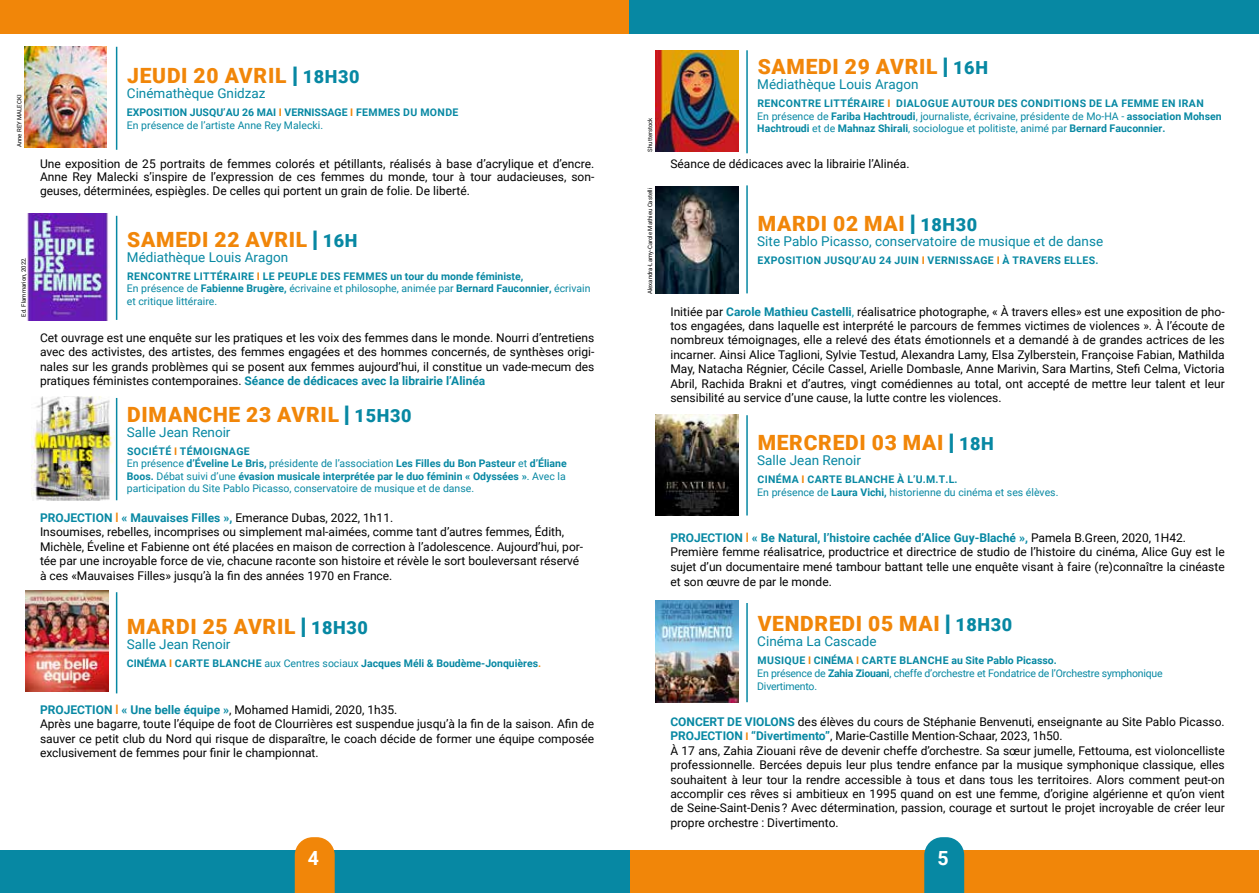
<style>
.page{position:relative;width:1259px;height:893px;background:#fff}
.page>*{position:absolute;margin:0;border:0;box-sizing:border-box;transform-origin:0 0}
.t1{font:900 21px "Roboto";letter-spacing:.035em;color:#f18609}
.t2{font:700 19.5px "Roboto";color:#fff}
.t3{font:13.5px "Roboto";color:#0788a3}
.t4{font:12px/14.4px "Roboto";color:#000}
.t5{font:700 10.5px/12.6px "Roboto";letter-spacing:.035em;color:#0788a3}
.t6{font:10.5px/12.6px "Roboto";color:#0788a3}
.t7{font:700 10.5px/12.6px "Roboto";color:#0788a3}
.t8{font:10.5px/12.6px "Roboto";letter-spacing:-.02em;color:#0788a3}
.t9{font:6px "Roboto";color:#000}
.s1{font-size:27px;color:#0788a3}
.s2{font-size:18px;color:#0788a3}
.s3{color:#f18609}
.s4{font-weight:400}
.s5{font-weight:700;color:#0788a3}
.s6{font-weight:700}
.s7{font-weight:700;color:#f18609}
.s8{font-weight:700;font-size:13.05px;color:#f18609}
.s9{color:#0788a3}
.s10{font-weight:700;font-size:10.5px;color:#f18609}
</style>
<div class="page">
<div style="left:0;top:0;width:629px;height:34px;background:#f18609"></div>
<div style="left:629px;top:850px;width:630px;height:43px;background:#f18609"></div>
<div style="left:629px;top:0;width:630px;height:34px;background:#0788a3"></div>
<div style="left:0;top:850px;width:629px;height:43px;background:#0788a3"></div>
<svg style="left:295px;top:837px;width:40px;height:56px;background:#f08d19"></svg>
<svg style="left:924px;top:837px;width:40px;height:56px;background:#188fa8"></svg>
<hr style="left:116px;top:47px;width:1px;height:103px;background:#0788a3">
<hr style="left:116px;top:216px;width:1px;height:104px;background:#0788a3">
<hr style="left:116px;top:398px;width:1px;height:102px;background:#0788a3">
<hr style="left:116px;top:592px;width:1px;height:101px;background:#0788a3">
<img style="left:24px;top:47px;width:83px;height:101px">
<img style="left:27px;top:214px;width:82px;height:107px">
<img style="left:32px;top:396px;width:82px;height:104px">
<img style="left:26px;top:590px;width:82px;height:101px">
<hr style="left:746px;top:50px;width:2px;height:103px;background:#0788a3">
<hr style="left:746px;top:185px;width:2px;height:108px;background:#0788a3">
<hr style="left:746px;top:415px;width:2px;height:100px;background:#0788a3">
<hr style="left:746px;top:603px;width:2px;height:99px;background:#0788a3">
<img style="left:656px;top:50px;width:82px;height:102px">
<img style="left:656px;top:186px;width:82px;height:108px">
<img style="left:656px;top:414px;width:82px;height:101px">
<img style="left:656px;top:601px;width:82px;height:101px">
<p class="t9" style="left:15px;top:147px;width:54px;rotate:-90deg">Anne REY MALECKI</p>
<p class="t9" style="left:19px;top:317px;width:61px;rotate:-90deg">Ed. Flammarion, 2022.</p>
<h1 class="t1" style="left:127px;top:61px;width:234px">JEUDI 20 AVRIL <span class="s1">I</span> <span class="s2">18H30</span></h1>
<p class="t3" style="left:127px;top:84px;width:140px">Cinémathèque Gnidzaz</p>
<p class="t7" style="left:127px;top:106px;width:333px">EXPOSITION JUSQU’AU 26 MAI <span class="s3">I</span> VERNISSAGE <span class="s3">I</span> FEMMES DU MONDE<br><span class="s4">En présence de l’artiste Anne Rey Malecki.</span></p>
<p class="t4" style="left:40px;top:156px;width:556px;line-height:13.5px;text-align:justify">Une exposition de 25 portraits de femmes colorés et pétillants, réalisés à base d’acrylique et d’encre.<br>Anne Rey Malecki s’inspire de l’expression de ces femmes du monde, tour à tour audacieuses, son&shy;geuses, déterminées, espiègles. De celles qui portent un grain de folie. De liberté.</p>
<h1 class="t1" style="left:127px;top:224px;width:232px">SAMEDI 22 AVRIL <span class="s1">I</span> <span class="s2">16H</span></h1>
<p class="t3" style="left:127px;top:247px;width:163px">Médiathèque Louis Aragon</p>
<p class="t5" style="left:127px;top:269px;width:465px">RENCONTRE LITTÉRAIRE <span class="s3">I</span> LE PEUPLE DES FEMMES un tour du monde féministe,<br><span class="s4">En présence de</span> Fabienne Brugère, <span class="s4">écrivaine et philosophe, animée par</span> Bernard Fauconnier, <span class="s4">écrivain et critique littéraire.</span></p>
<p class="t4" style="left:40px;top:330px;width:556px;text-align:justify">Cet ouvrage est une enquête sur les pratiques et les voix des femmes dans le monde. Nourri d’entretiens avec des activistes, des artistes, des femmes engagées et des hommes concernés, de synthèses origi&shy;nales sur les grands problèmes qui se posent aux femmes aujourd’hui, il constitue un vade-mecum des pratiques féministes contemporaines. <span class="s5">Séance de dédicaces avec la librairie l’Alinéa</span></p>
<h1 class="t1" style="left:127px;top:399px;width:286px">DIMANCHE 23 AVRIL <span class="s1">I</span> <span class="s2">15H30</span></h1>
<p class="t3" style="left:127px;top:422px;width:105px">Salle Jean Renoir</p>
<p class="t6" style="left:127px;top:444px;width:441px"><span class="s6">SOCIÉTÉ</span> <span class="s7">I</span> <span class="s6">TÉMOIGNAGE<br></span>En présence <span class="s6">d’Éveline Le Bris,</span> présidente de l’association <span class="s6">Les Filles du Bon Pasteur</span> et <span class="s6">d’Éliane Boos.</span> Débat suivi d’une <span class="s6">évasion musicale interprétée par le duo féminin « Odyssées »</span>. Avec la participation du Site Pablo Picasso, conservatoire de musique et de danse.</p>
<p class="t4" style="left:40px;top:510px;width:545px"><span class="s5">PROJECTION</span> <span class="s8">I</span> <span class="s5">« Mauvaises Filles »,</span> Emerance Dubas, 2022, 1h11.<br>Insoumises, rebelles, incomprises ou simplement mal-aimées, comme tant d’autres femmes, Édith, Michèle, Éveline et Fabienne ont été placées en maison de correction à l’adolescence. Aujourd’hui, por&shy;tée par une incroyable force de vie, chacune raconte son histoire et révèle le sort bouleversant réservé à ces «Mauvaises Filles» jusqu’à la fin des années 1970 en France.</p>
<h1 class="t1" style="left:127px;top:612px;width:242px">MARDI 25 AVRIL <span class="s1">I</span> <span class="s2">18H30</span></h1>
<p class="t3" style="left:127px;top:635px;width:105px">Salle Jean Renoir</p>
<p class="t7" style="left:127px;top:657px;width:416px">CINÉMA <span class="s3">I</span> CARTE BLANCHE <span class="s4">aux Centres sociaux</span> Jacques Méli &amp; Boudème-Jonquières<span class="s3">.</span></p>
<p class="t4" style="left:40px;top:702px;width:556px"><span class="s5">PROJECTION</span> <span class="s8">I</span> <span class="s5">« Une belle équipe »</span>, Mohamed Hamidi, 2020, 1h35.<br>Après une bagarre, toute l’équipe de foot de Clourrières est suspendue jusqu’à la fin de la saison. Afin de sauver ce petit club du Nord qui risque de disparaître, le coach décide de former une équipe composée exclusivement de femmes pour finir le championnat.</p>
<p class="t9" style="left:646px;top:152px;width:35px;rotate:-90deg">Shutterstock</p>
<p class="t9" style="left:646px;top:294px;width:108px;rotate:-90deg">Alexandra-Lamy-Carole Mathieu Castelli</p>
<h1 class="t1" style="left:757px;top:52px;width:232px">SAMEDI 29 AVRIL <span class="s1">I</span> <span class="s2">16H</span></h1>
<p class="t3" style="left:757px;top:75px;width:163px">Médiathèque Louis Aragon</p>
<p class="t5" style="left:757px;top:97px;width:466px">RENCONTRE LITTÉRAIRE <span class="s3">I</span> DIALOGUE AUTOUR DES CONDITIONS DE LA FEMME EN IRAN<br><span class="s4">En présence de</span> Fariba Hachtroudi<span class="s4">, journaliste, écrivaine, présidente de Mo-HA -</span> association Mohsen<br>Hachtroudi <span class="s4">et de</span> Mahnaz Shirali<span class="s4">, sociologue et politiste, animé par</span> Bernard Fauconnier.</p>
<p class="t4" style="left:670px;top:156px;width:240px">Séance de dédicaces avec la librairie l’Alinéa.</p>
<h1 class="t1" style="left:757px;top:209px;width:221px">MARDI 02 MAI <span class="s1">I</span> <span class="s2">18H30</span></h1>
<p class="t3" style="left:757px;top:232px;width:347px">Site Pablo Picasso, conservatoire de musique et de danse</p>
<p class="t5" style="left:757px;top:253px;width:342px">EXPOSITION JUSQU’AU 24 JUIN <span class="s3">I</span> VERNISSAGE <span class="s3">I</span> À TRAVERS ELLES.</p>
<p class="t4" style="left:670px;top:304px;width:556px;text-align:justify">Initiée par <span class="s5">Carole Mathieu Castelli</span><span class="s9">,</span> réalisatrice photographe, « À travers elles» est une exposition de pho&shy;tos engagées, dans laquelle est interprété le parcours de femmes victimes de violences ». À l’écoute de nombreux témoignages, elle a relevé des états émotionnels et a demandé à de grandes actrices de les incarner. Ainsi Alice Taglioni, Sylvie Testud, Alexandra Lamy, Elsa Zylberstein, Françoise Fabian, Mathilda May, Natacha Régnier, Cécile Cassel, Arielle Dombasle, Anne Marivin, Sara Martins, Stefi Celma, Victoria Abril, Rachida Brakni et d’autres, vingt comédiennes au total, ont accepté de mettre leur talent et leur sensibilité au service d’une cause, la lutte contre les violences.</p>
<h1 class="t1" style="left:757px;top:428px;width:238px">MERCREDI 03 MAI <span class="s1">I</span> <span class="s2">18H</span></h1>
<p class="t3" style="left:757px;top:451px;width:105px">Salle Jean Renoir</p>
<p class="t6" style="left:757px;top:473px;width:303px"><span class="s6">CINÉMA</span> <span class="s7">I</span> <span class="s6">CARTE BLANCHE À L’U.M.T.L.<br></span>En présence de <span class="s6">Laura Vichi,</span> historienne du cinéma et ses élèves.</p>
<p class="t4" style="left:670px;top:530px;width:556px"><span class="s5">PROJECTION</span> <span class="s8">I</span> <span class="s5">« Be Natural, l’histoire cachée d’Alice Guy-Blaché »,</span> Pamela B.Green, 2020, 1H42.<br>Première femme réalisatrice, productrice et directrice de studio de l’histoire du cinéma, Alice Guy est le sujet d’un documentaire mené tambour battant telle une enquête visant à faire (re)connaître la cinéaste et son œuvre de par le monde.</p>
<h1 class="t1" style="left:757px;top:609px;width:256px">VENDREDI 05 MAI <span class="s1">I</span> <span class="s2">18H30</span></h1>
<p class="t3" style="left:757px;top:632px;width:121px">Cinéma La Cascade</p>
<p class="t8" style="left:757px;top:654px;width:407px"><span class="s6">MUSIQUE</span> <span class="s7">I</span> <span class="s6">CINÉMA</span> <span class="s7">I</span> <span class="s6">CARTE BLANCHE au Site Pablo Picasso.<br></span>En présence de <span class="s6">Zahia Ziouani</span>, cheffe d’orchestre et Fondatrice de l’Orchestre symphonique<br>Divertimento.</p>
<p class="t4" style="left:670px;top:714px;width:556px"><span class="s5">CONCERT DE VIOLONS</span> des élèves du cours de Stéphanie Benvenuti, enseignante au Site Pablo Picasso.<br><span class="s5">PROJECTION</span> <span class="s10">I</span> <span class="s5">“Divertimento”</span>, Marie-Castille Mention-Schaar, 2023, 1h50.<br>À 17 ans, Zahia Ziouani rêve de devenir cheffe d’orchestre. Sa sœur jumelle, Fettouma, est violoncelliste professionnelle. Bercées depuis leur plus tendre enfance par la musique symphonique classique, elles souhaitent à leur tour la rendre accessible à tous et dans tous les territoires. Alors comment peut-on accomplir ces rêves si ambitieux en 1995 quand on est une femme, d’origine algérienne et qu’on vient de Seine-Saint-Denis ? Avec détermination, passion, courage et surtout le projet incroyable de créer leur propre orchestre : Divertimento.</p>
<h2 class="t2" style="left:308px;top:844px;width:13px">4</h2>
<h2 class="t2" style="left:937px;top:844px;width:13px">5</h2>
</div>
